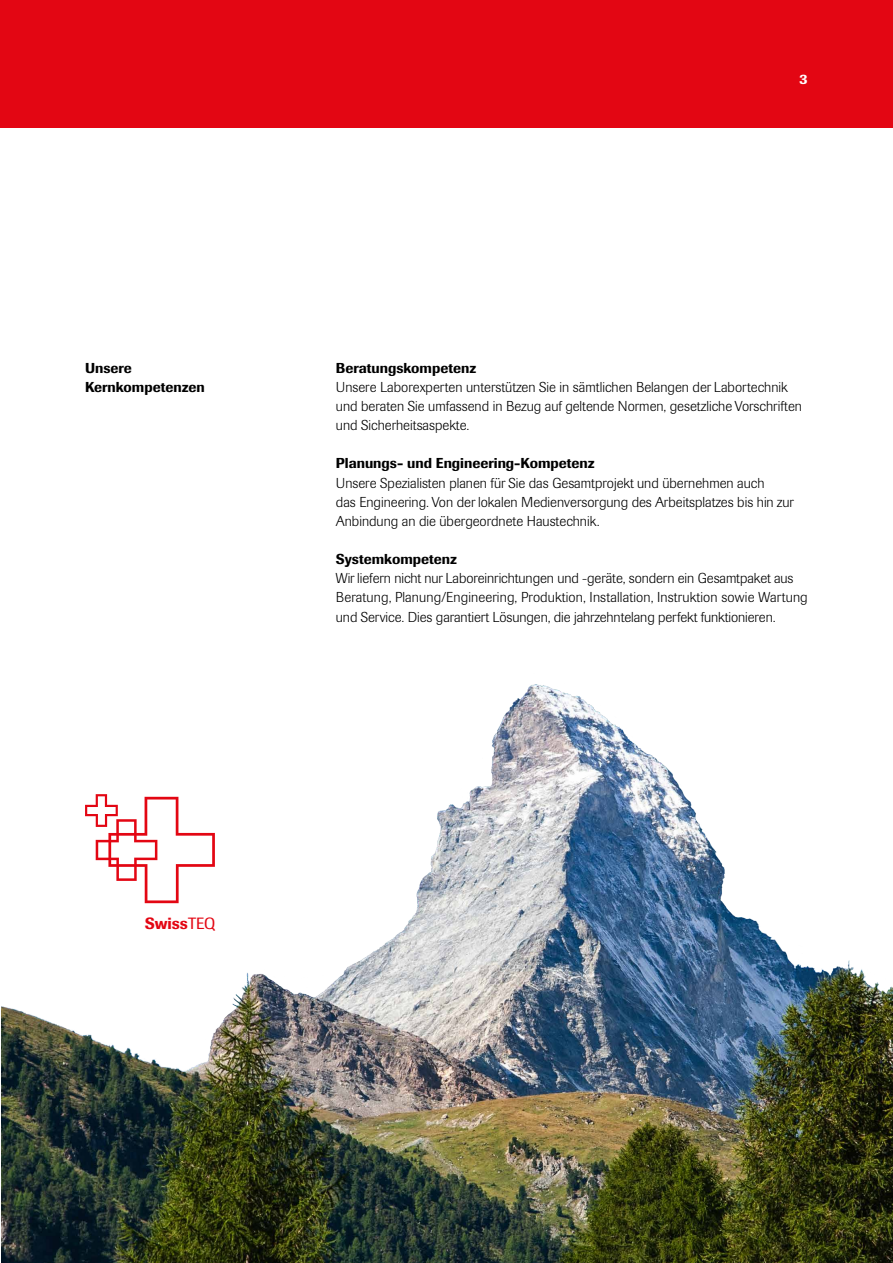
<style>
.page{position:relative;width:893px;height:1263px;background:#fff}
.page>*{position:absolute;margin:0;border:0;box-sizing:border-box;transform-origin:0 0}
.t1{font:500 16.05px "Imago BQ";color:#e30613}
.t2{font:300 14.25px/19.2px "Imago BQ";color:#000}
.t3{font:500 14.25px/19.2px "Imago BQ";color:#000}
.t4{font:500 14.25px "Imago BQ";color:#fff}
.s1{font-weight:400}
</style>
<div class="page">
<div style="left:0;top:0;width:893px;height:128px;background:#e30613"></div>
<img style="left:1px;top:684px;width:892px;height:579px">
<p class="t3" style="left:85px;top:358px;width:121px">Unsere<br>Kernkompetenzen</p>
<p class="t1" style="left:145px;top:913px;width:72px">Swiss<span class="s1">TEQ</span></p>
<p class="t4" style="left:800px;top:70px;width:10px">3</p>
<p class="t3" style="left:336px;top:358px;width:142px">Beratungskompetenz</p>
<p class="t2" style="left:336px;top:378px;width:468px">Unsere Laborexperten unterstützen Sie in sämtlichen Belangen der Labortechnik und beraten Sie umfassend in Bezug auf geltende Normen, gesetzliche Vorschriften und Sicherheitsaspekte.</p>
<p class="t3" style="left:336px;top:454px;width:260px">Planungs- und Engineering-Kompetenz</p>
<p class="t2" style="left:336px;top:473px;width:459px">Unsere Spezialisten planen für Sie das Gesamtprojekt und übernehmen auch<br>das Engineering. Von der lokalen Medienversorgung des Arbeitsplatzes bis hin zur<br>Anbindung an die übergeordnete Haustechnik.</p>
<p class="t3" style="left:336px;top:549px;width:123px">Systemkompetenz</p>
<p class="t2" style="left:336px;top:569px;width:473px">Wir liefern nicht nur Laboreinrichtungen und -geräte, sondern ein Gesamtpaket aus<br>Beratung, Planung/Engineering, Produktion, Installation, Instruktion sowie Wartung und Service. Dies garantiert Lösungen, die jahrzehntelang perfekt funktionieren.</p>
</div>
